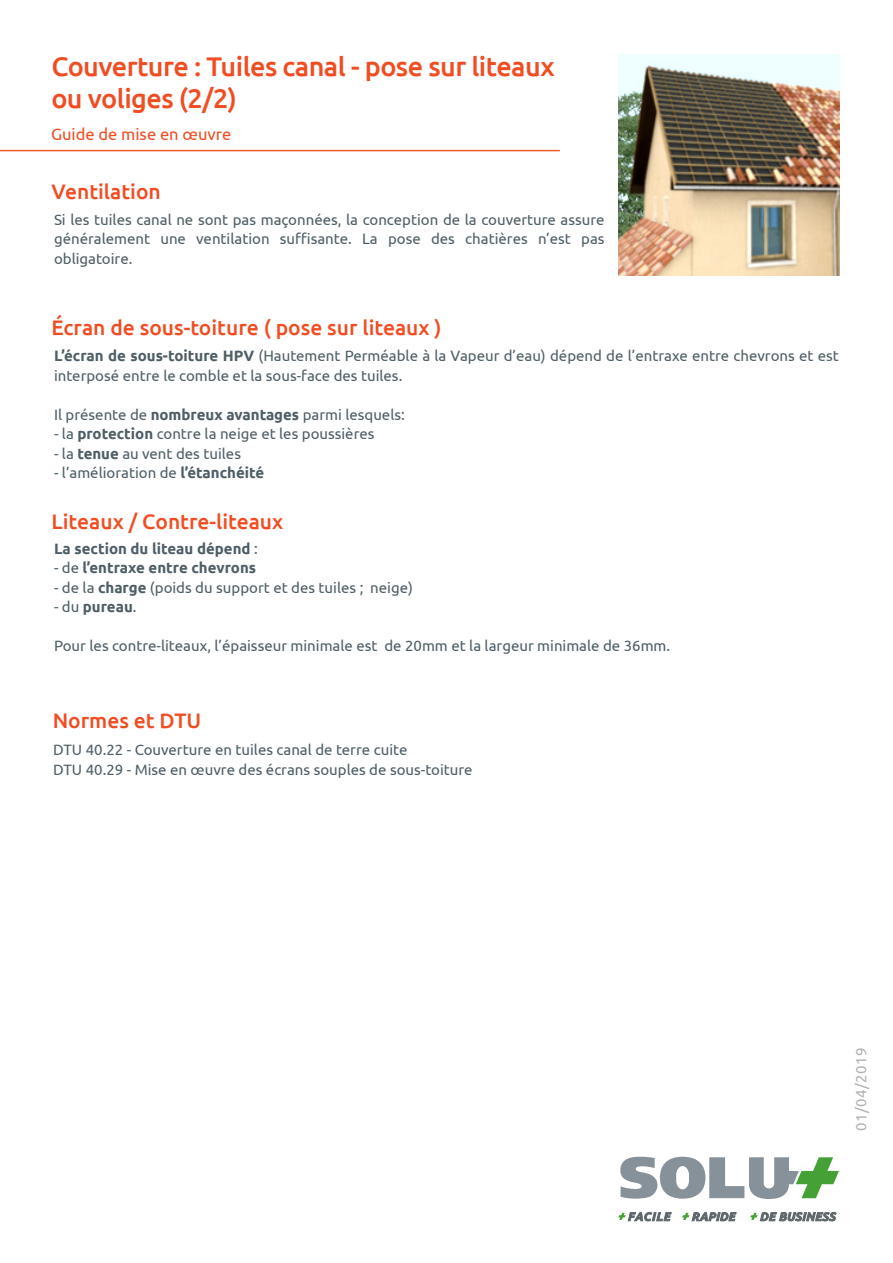
<style>
.page{position:relative;width:893px;height:1263px;background:#fff}
.page>*{position:absolute;margin:0;border:0;box-sizing:border-box;transform-origin:0 0}
.ubuntu_reg_12pt{font:500 27px/32.4px "Ubuntu";letter-spacing:-.02em;color:#f04d22}
.ubuntu_reg_12pt-2{font:500 21px "Ubuntu";color:#f04d22}
.ubuntu_reg_12pt-3{font:16.5px "Ubuntu";color:#f04d22}
.ubuntu_reg_12pt-4{font:15px/19.5px "Ubuntu";color:#4e5e66;text-align:justify}
.ubuntu_reg_12pt-5{font:700 15px "Ubuntu";color:#4e5e66}
.ubuntu_reg_12pt-6{font:15px "Ubuntu";letter-spacing:.03em;color:#aeb3b2}
.s1{font-weight:700}
.s2{font-weight:400}
</style>
<div class="page">
<hr style="left:0;top:150px;width:560px;height:1px;background:#eb5b25">
<img style="left:618px;top:54px;width:221px;height:221px">
<svg style="left:618px;top:1212px;width:54px;height:9px"></svg>
<svg style="left:682px;top:1212px;width:55px;height:9px"></svg>
<svg style="left:750px;top:1212px;width:87px;height:9px"></svg>
<svg style="left:620px;top:1156px;width:219px;height:43px"></svg>
<p class="ubuntu_reg_12pt" style="left:51px;top:49px;width:505px">Couverture : Tuiles canal - pose sur liteaux ou voliges (2/2)</p>
<p class="ubuntu_reg_12pt-3" style="left:51px;top:124px;width:182px">Guide de mise en œuvre</p>
<p class="ubuntu_reg_12pt-2" style="left:52px;top:178px;width:111px">Ventilation</p>
<p class="ubuntu_reg_12pt-4" style="left:54px;top:209px;width:552px">Si les tuiles canal ne sont pas maçonnées, la conception de la couverture assure généralement une ventilation suffisante. La pose des chatières n’est pas obligatoire.</p>
<p class="ubuntu_reg_12pt-2" style="left:52px;top:314px;width:391px">Écran de sous-toiture ( pose sur liteaux )</p>
<p class="ubuntu_reg_12pt-4" style="left:54px;top:345px;width:786px"><span class="s1">L’écran de sous-toiture HPV</span> (Hautement Perméable à la Vapeur d’eau) dépend de l’entraxe entre chevrons et est interposé entre le comble et la sous-face des tuiles.</p>
<p class="ubuntu_reg_12pt-4" style="left:54px;top:404px;width:352px">Il présente de <span class="s1">nombreux avantages</span> parmi lesquels:</p>
<p class="ubuntu_reg_12pt-4" style="left:54px;top:423px;width:322px">- la <span class="s1">protection</span> contre la neige et les poussières</p>
<p class="ubuntu_reg_12pt-4" style="left:54px;top:443px;width:189px">- la <span class="s1">tenue</span> au vent des tuiles</p>
<p class="ubuntu_reg_12pt-4" style="left:54px;top:462px;width:212px">- l’amélioration de <span class="s1">l’étanchéité</span></p>
<p class="ubuntu_reg_12pt-2" style="left:52px;top:508px;width:233px">Liteaux / Contre-liteaux</p>
<p class="ubuntu_reg_12pt-5" style="left:54px;top:539px;width:205px">La section du liteau dépend <span class="s2">:</span></p>
<p class="ubuntu_reg_12pt-5" style="left:54px;top:559px;width:204px"><span class="s2">- de</span> l’entraxe entre chevrons</p>
<p class="ubuntu_reg_12pt-4" style="left:54px;top:577px;width:360px">- de la <span class="s1">charge</span> (poids du support et des tuiles ; neige)</p>
<p class="ubuntu_reg_12pt-5" style="left:54px;top:598px;width:84px"><span class="s2">- du</span> pureau<span class="s2">.</span></p>
<p class="ubuntu_reg_12pt-4" style="left:54px;top:636px;width:618px">Pour les contre-liteaux, l’épaisseur minimale est de 20mm et la largeur minimale de 36mm.</p>
<p class="ubuntu_reg_12pt-2" style="left:53px;top:707px;width:150px">Normes et DTU</p>
<p class="ubuntu_reg_12pt-4" style="left:53px;top:740px;width:356px">DTU 40.22 - Couverture en tuiles canal de terre cuite</p>
<p class="ubuntu_reg_12pt-4" style="left:53px;top:759px;width:421px">DTU 40.29 - Mise en œuvre des écrans souples de sous-toiture</p>
<p class="ubuntu_reg_12pt-6" style="left:852px;top:1131px;width:85px;rotate:-90deg">01/04/2019</p>
</div>
